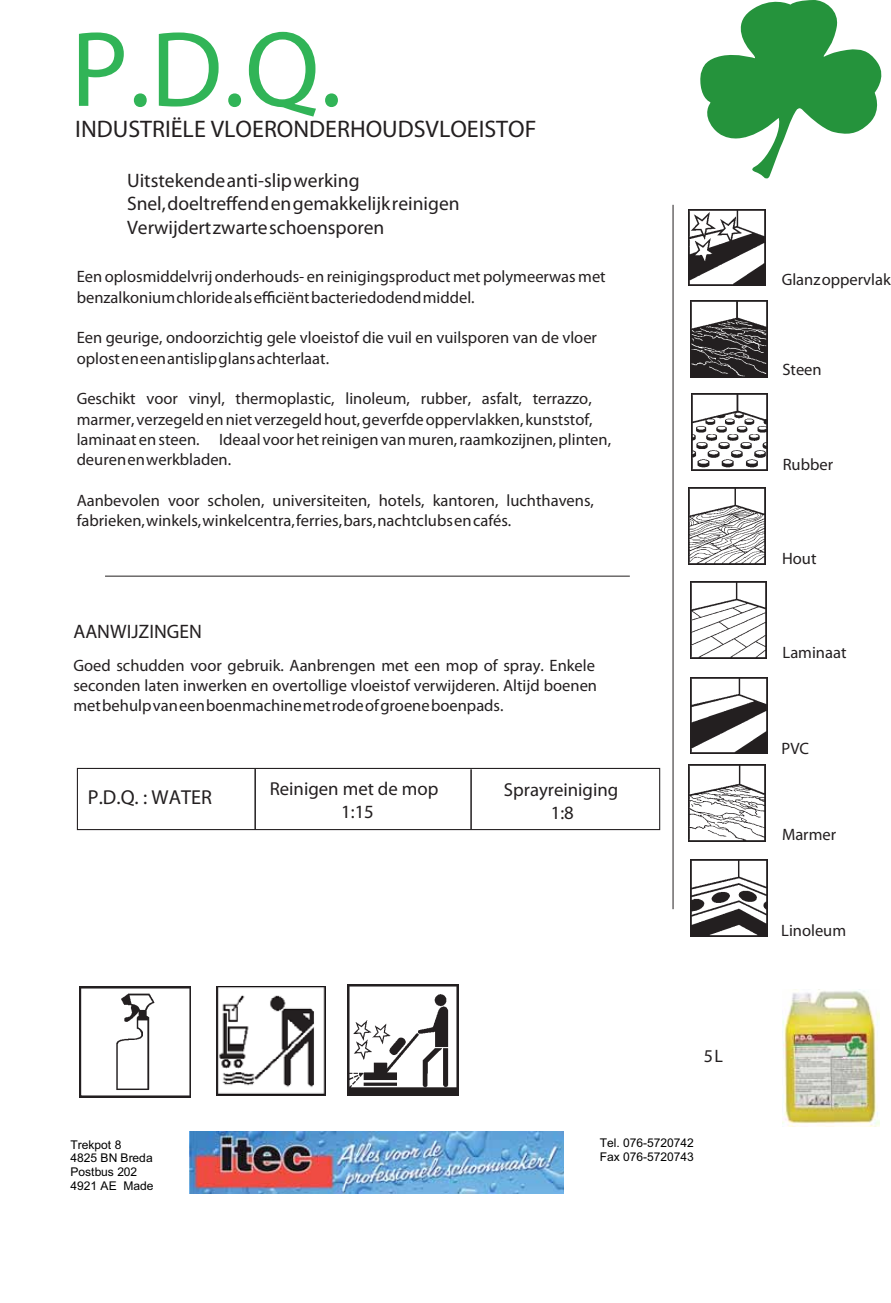
<style>
.page{position:relative;width:891px;height:1303px;background:#fff}
.page>*{position:absolute;margin:0;border:0;box-sizing:border-box;transform-origin:0 0}
.t1{font:700 108px "Univers";color:#31b457}
.t2{font:700 24px "Univers";color:#231f20}
.t3{font:700 20.25px "Univers";color:#231f20}
.t4{font:italic 700 19.5px/23.9px "Univers";color:#231f20}
.t5{font:700 19.5px "Univers";color:#231f20}
.t6{font:18.75px/23.1px "Univers";color:#231f20;text-align:center}
.t7{font:18px "Univers";color:#231f20}
.t8{font:16.5px/20.2px "Univers";color:#231f20}
.t9{font:12px/13.8px "Arial";letter-spacing:-.005em;color:#000}
</style>
<div class="page">
<svg style="left:700px;top:0;width:182px;height:179px"></svg>
<hr style="left:672px;top:205px;width:1px;height:704px;background:#231f20">
<hr style="left:105px;top:575px;width:524px;height:1px;background:#231f20">
<img style="left:688px;top:764px;width:76px;height:77px">
<img style="left:690px;top:677px;width:76px;height:76px">
<img style="left:690px;top:581px;width:76px;height:77px">
<img style="left:690px;top:859px;width:77px;height:77px">
<img style="left:688px;top:487px;width:77px;height:77px">
<img style="left:691px;top:394px;width:76px;height:76px">
<img style="left:690px;top:301px;width:77px;height:76px">
<img style="left:688px;top:209px;width:77px;height:77px">
<div style="left:77px;top:767px;width:583px;height:63px;border:1px solid #231f20"></div>
<hr style="left:254px;top:769px;width:2px;height:60px;background:#231f20">
<hr style="left:470px;top:769px;width:1px;height:60px;background:#231f20">
<img style="left:80px;top:986px;width:111px;height:110px">
<img style="left:347px;top:984px;width:111px;height:111px">
<img style="left:782px;top:989px;width:97px;height:136px">
<img style="left:216px;top:986px;width:109px;height:109px">
<img style="left:189px;top:1131px;width:374px;height:62px">
<h1 class="t1" style="left:71px;top:5px;width:272px">P.D.Q.</h1>
<h2 class="t2" style="left:75px;top:114px;width:462px">INDUSTRIËLE VLOERONDERHOUDSVLOEISTOF</h2>
<p class="t4" style="left:127px;top:170px;width:334px">Uitstekende anti-slip werking<br>Snel, doeltreffend en gemakkelijk reinigen<br>Verwijdert zwarte schoensporen</p>
<p class="t8" style="left:77px;top:268px;width:530px">Een oplosmiddelvrij onderhouds- en reinigingsproduct met polymeerwas met benzalkonium chloride als efficiënt bacteriedodend middel.</p>
<p class="t8" style="left:77px;top:329px;width:521px">Een geurige, ondoorzichtig gele vloeistof die vuil en vuilsporen van de vloer oplost en een antislip glans achterlaat.</p>
<p class="t8" style="left:77px;top:390px;width:536px">Geschikt voor vinyl, thermoplastic, linoleum, rubber, asfalt, terrazzo, marmer, verzegeld en niet verzegeld hout, geverfde oppervlakken, kunststof, laminaat en steen. Ideaal voor het reinigen van muren, raamkozijnen, plinten, deuren en werkbladen.</p>
<p class="t8" style="left:77px;top:491px;width:518px">Aanbevolen voor scholen, universiteiten, hotels, kantoren, luchthavens, fabrieken, winkels, winkelcentra, ferries, bars, nachtclubs en cafés.</p>
<p class="t5" style="left:73px;top:620px;width:130px">AANWIJZINGEN</p>
<p class="t8" style="left:73px;top:656px;width:525px">Goed schudden voor gebruik. Aanbrengen met een mop of spray. Enkele seconden laten inwerken en overtollige vloeistof verwijderen. Altijd boenen met behulp van een boenmachine met rode of groene boenpads.</p>
<p class="t3" style="left:88px;top:784px;width:126px">P.D.Q. : WATER</p>
<p class="t6" style="left:270px;top:778px;width:170px">Reinigen met de mop<br>1:15</p>
<p class="t6" style="left:504px;top:779px;width:116px">Sprayreiniging<br>1:8</p>
<p class="t7" style="left:703px;top:1049px;width:21px">5 L</p>
<p class="t9" style="left:70px;top:1137px;width:84px">Trekpot 8<br>4825 BN Breda<br>Postbus 202<br>4921 AE Made</p>
<p class="t9" style="left:599px;top:1135px;width:96px">Tel. 076-5720742<br>Fax 076-5720743</p>
<p class="t8" style="left:781px;top:270px;width:111px">Glanz oppervlak</p>
<p class="t8" style="left:782px;top:361px;width:41px">Steen</p>
<p class="t8" style="left:782px;top:455px;width:52px">Rubber</p>
<p class="t8" style="left:781px;top:549px;width:36px">Hout</p>
<p class="t8" style="left:782px;top:643px;width:65px">Laminaat</p>
<p class="t8" style="left:781px;top:739px;width:29px">PVC</p>
<p class="t8" style="left:781px;top:825px;width:56px">Marmer</p>
<p class="t8" style="left:781px;top:921px;width:66px">Linoleum</p>
</div>
